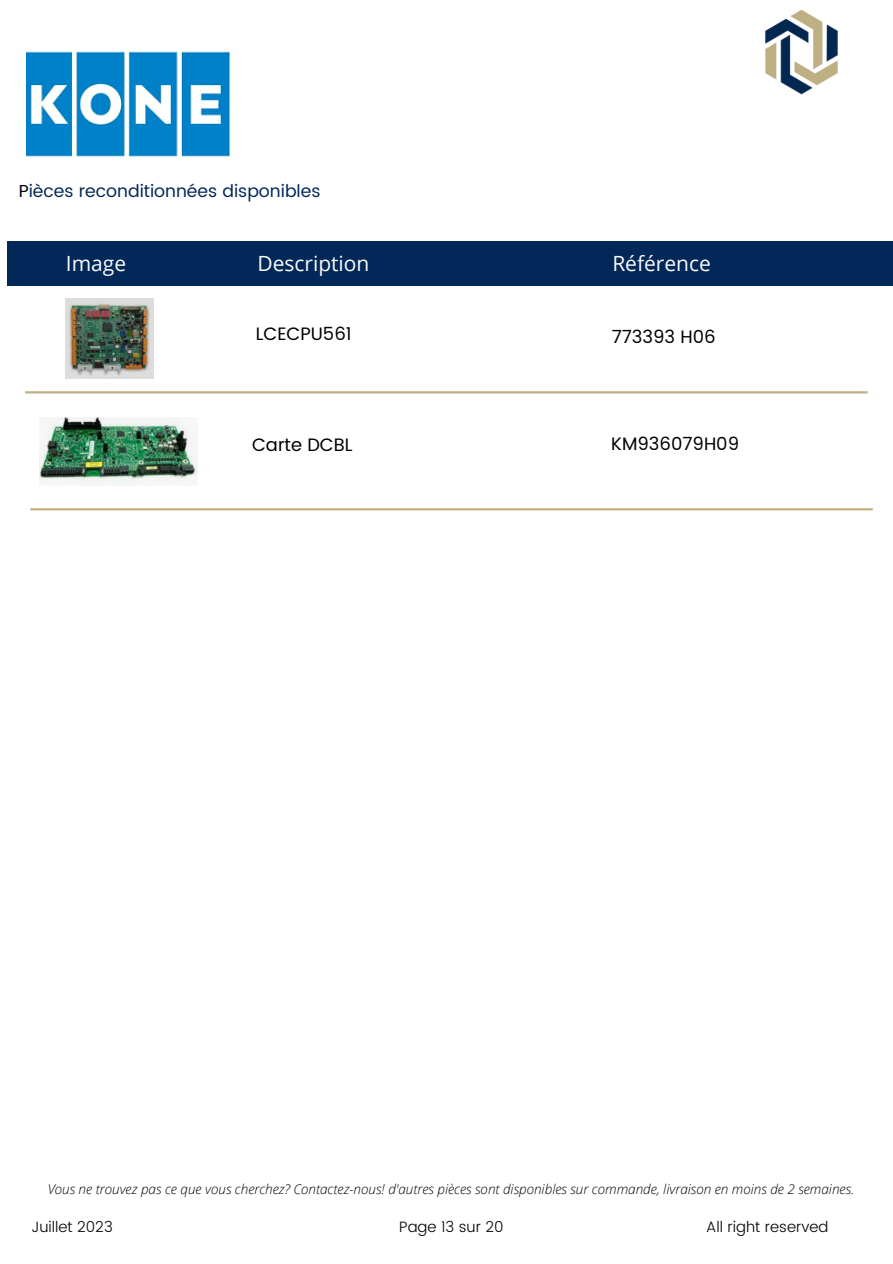
<style>
.page{position:relative;width:893px;height:1264px;background:#fff}
.page>*{position:absolute;margin:0;border:0;box-sizing:border-box;transform-origin:0 0}
.t1{font:21px "Open Sans";color:#fafaf9}
.t2{font:18px "Poppins";color:#000}
.t3{font:17.4px "Poppins";color:#022859}
.t4{font:300 15px "Poppins";color:#000}
.t5{font:italic 300 13.5px "Open Sans";color:#000}
.s1{color:#000}
</style>
<div class="page">
<div style="left:7px;top:241px;width:885px;height:45px;background:#022859"></div>
<hr style="left:25px;top:391px;width:842px;height:2px;background:#bfb084">
<hr style="left:30px;top:508px;width:842px;height:2px;background:#bfb084">
<img style="left:765px;top:9px;width:73px;height:86px">
<img style="left:26px;top:50px;width:205px;height:108px">
<img style="left:66px;top:298px;width:87px;height:81px">
<img style="left:39px;top:417px;width:159px;height:68px">
<p class="t3" style="left:19px;top:181px;width:303px"><span class="s1">P</span>ièces reconditionnées disponibles</p>
<p class="t1" style="left:66px;top:248px;width:62px">Image</p>
<p class="t1" style="left:257px;top:248px;width:113px">Description</p>
<p class="t1" style="left:612px;top:248px;width:100px">Référence</p>
<p class="t2" style="left:256px;top:323px;width:98px">LCECPU561</p>
<p class="t2" style="left:611px;top:327px;width:106px">773393 H06</p>
<p class="t2" style="left:252px;top:434px;width:102px">Carte DCBL</p>
<p class="t2" style="left:611px;top:433px;width:129px">KM936079H09</p>
<p class="t5" style="left:48px;top:1179px;width:808px">Vous ne trouvez pas ce que vous cherchez? Contactez-nous! d'autres pièces sont disponibles sur commande, livraison en moins de 2 semaines.</p>
<p class="t4" style="left:31px;top:1217px;width:83px">Juillet 2023</p>
<p class="t4" style="left:399px;top:1217px;width:106px">Page 13 sur 20</p>
<p class="t4" style="left:706px;top:1217px;width:124px">All right reserved</p>
</div>
